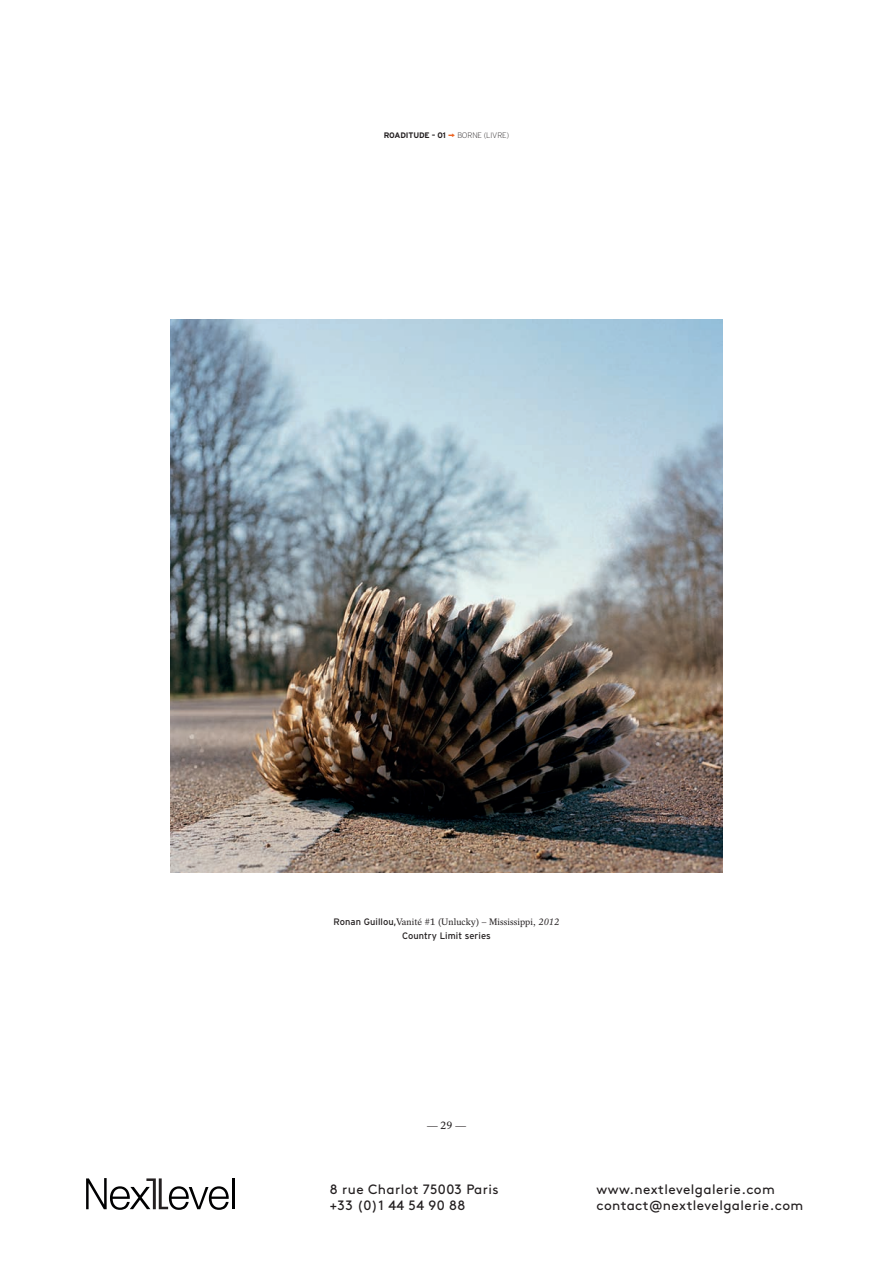
<style>
.page{position:relative;width:893px;height:1263px;background:#fff}
.page>*{position:absolute;margin:0;border:0;box-sizing:border-box;transform-origin:0 0}
.t1{font:13.5px/16.2px "Brown Std";letter-spacing:.03em;color:#231f20}
.t2{font:10.65px "Rotation";color:#231f20}
.t3{font:9.3px/14px "Interstate";letter-spacing:.005em;color:#231f20;text-align:center}
.t4{font:700 7.95px "Interstate";letter-spacing:-.02em;color:#231f20}
.s1{font-size:10.65px;color:#ec6423}
.s2{font-weight:200}
.s3{font-family:"Rotation"}
.s4{font-family:"Rotation";font-style:italic}
</style>
<div class="page">
<hr style="left:232px;top:1178px;width:3px;height:31px;background:#000001">
<svg style="left:86px;top:1178px;width:143px;height:32px"></svg>
<img style="left:170px;top:319px;width:553px;height:553px">
<p class="t4" style="left:384px;top:131px;width:127px">ROADITUDE – 01 <span class="s1">¬</span> <span class="s2">BORNE (LIVRE)</span></p>
<p class="t3" style="left:334px;top:916px;width:227px">Ronan Guillou,<span class="s3">Vanité #1 (Unlucky) – Mississippi,</span> <span class="s4">2012<br></span>Country Limit series</p>
<p class="t2" style="left:427px;top:1119px;width:41px">— 29 —</p>
<p class="t1" style="left:330px;top:1181px;width:170px">8 rue Charlot 75003 Paris +33 (0)1 44 54 90 88</p>
<p class="t1" style="left:596px;top:1181px;width:208px">www.nextlevelgalerie.com contact@nextlevelgalerie.com</p>
</div>
